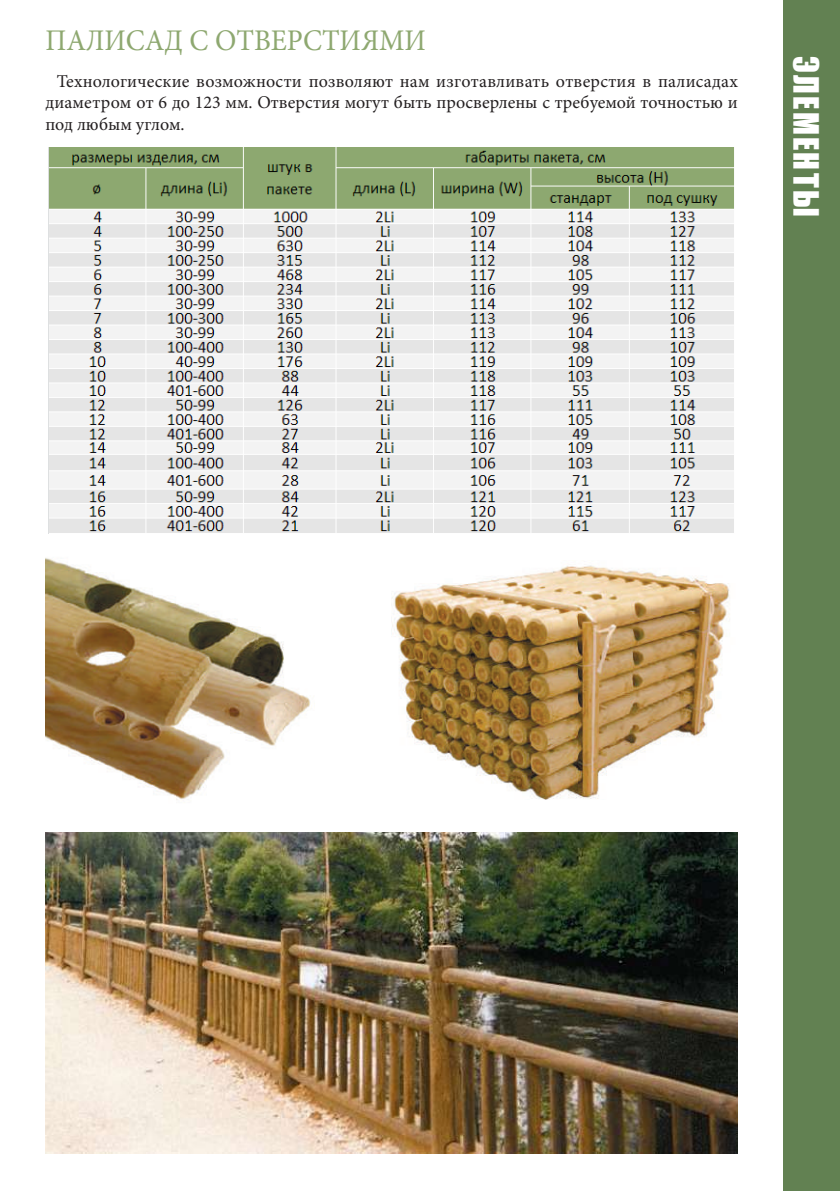
<style>
.page{position:relative;width:840px;height:1191px;background:#fff}
.page>*{position:absolute;margin:0;border:0;box-sizing:border-box;transform-origin:0 0}
.t1{font:32px "Impact";letter-spacing:.07em;color:#fff}
.t2{font:30px "Minion Pro";color:#8ea870;scale:.95 1}
.t3{font:18px/21.6px "Minion Pro";color:#231f20;text-align:justify}
</style>
<div class="page">
<hr style="left:0;top:0;width:1px;height:1191px;background:#628152">
<div style="left:782px;top:0;width:57px;height:1191px;background:#628152"></div>
<img style="left:45px;top:832px;width:692px;height:321px">
<img style="left:45px;top:558px;width:265px;height:242px">
<img style="left:392px;top:565px;width:338px;height:234px">
<img style="left:49px;top:147px;width:685px;height:386px">
<h2 class="t2" style="left:45px;top:20px;width:402px">ПАЛИСАД С ОТВЕРСТИЯМИ</h2>
<p class="t3" style="left:45px;top:70px;width:693px;text-indent:11px">Технологические возможности позволяют нам изготавливать отверстия в палисадах диаметром от 6 до 123 мм. Отверстия могут быть просверлены с требуемой точностью и под любым углом.</p>
<h1 class="t1" style="left:830px;top:56px;width:162px;rotate:90deg">ЭЛЕМЕНТЫ</h1>
</div>
